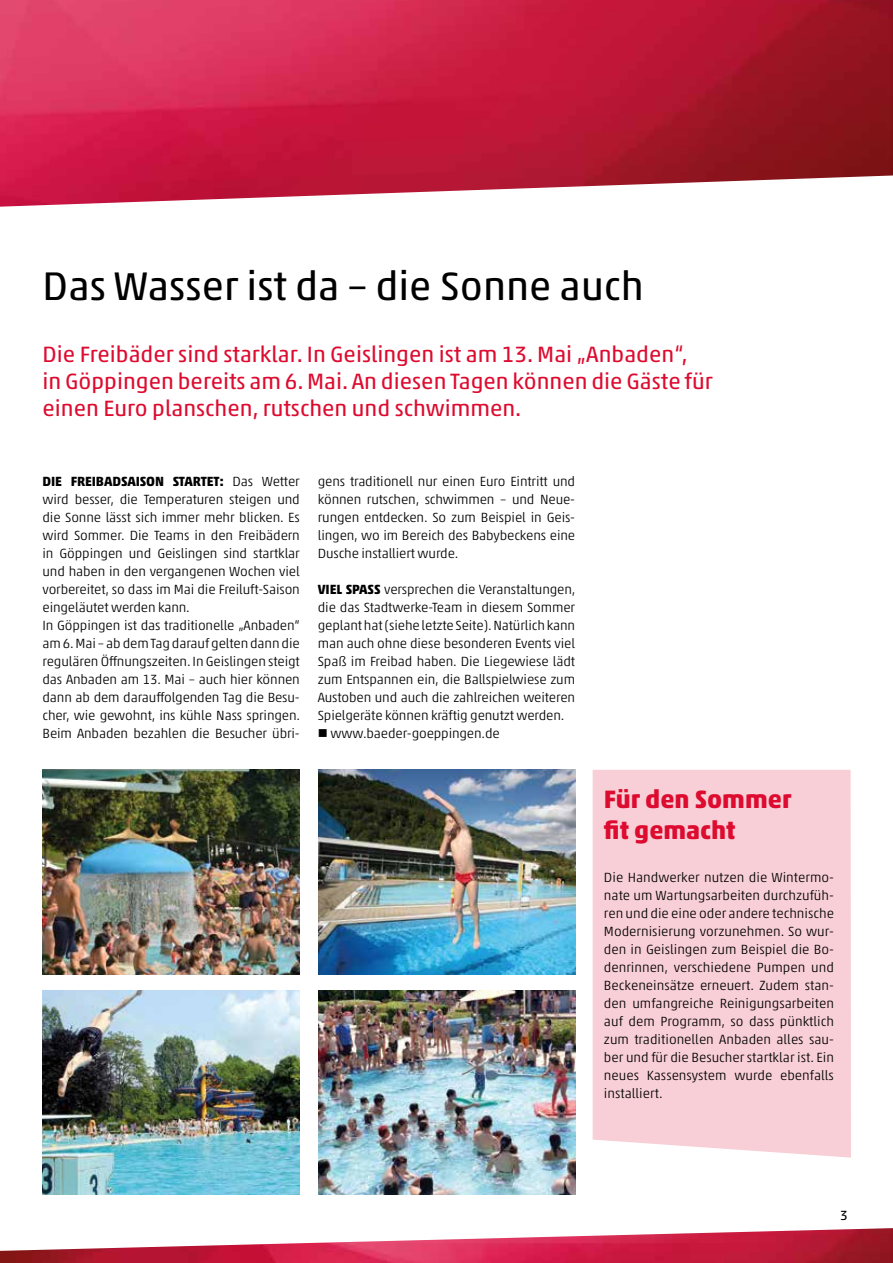
<style>
.page{position:relative;width:893px;height:1263px;background:#fff}
.page>*{position:absolute;margin:0;border:0;box-sizing:border-box;transform-origin:0 0}
.t1{font:40.5px "Akko Std";color:#000}
.t2{font:700 25.5px/30.6px "Akko Std";color:#dd0b2f}
.t3{font:22.5px/27px "Akko Std";color:#dd0b2f}
.t4{font:300 13.5px/18px "Akko Pro";letter-spacing:-.01em;color:#000;text-align:justify}
.t5{font:700 13.5px "Akko Std";letter-spacing:-.01em;color:#000}
.t6{font:13.5px "Akko Std";color:#000}
.s1{font-family:"Akko Std";font-weight:700}
</style>
<div class="page">
<img style="left:43px;top:990px;width:257px;height:205px">
<img style="left:318px;top:990px;width:257px;height:205px">
<img style="left:43px;top:770px;width:257px;height:204px">
<img style="left:318px;top:770px;width:257px;height:204px">
<img style="left:0;top:1228px;width:893px;height:35px">
<img style="left:0;top:0;width:893px;height:207px">
<div style="left:593px;top:770px;width:258px;height:387px;background:#f8cfd6"></div>
<h1 class="t1" style="left:43px;top:262px;width:603px">Das Wasser ist da – die Sonne auch</h1>
<h3 class="t3" style="left:43px;top:341px;width:672px">Die Freibäder sind starklar. In Geislingen ist am 13. Mai „Anbaden“,<br>in Göppingen bereits am 6. Mai. An diesen Tagen können die Gäste für einen Euro planschen, rutschen und schwimmen.</h3>
<p class="t4" style="left:43px;top:472px;width:259px;text-align:left;text-indent:130px"><span class="s1">STARTET:</span> Das Wetter wird besser, die Temperaturen steigen und die Sonne lässt sich immer mehr blicken. Es wird Sommer. Die Teams in den Freibädern in Göppingen und Geislingen sind startklar und haben in den vergangenen Wochen viel vorbereitet, so dass im Mai die Freiluft-Saison eingeläutet werden kann.<br>In Göppingen ist das traditionelle „Anbaden“ am 6. Mai – ab dem Tag darauf gelten dann die regulären Öffnungszeiten. In Geislingen steigt das Anbaden am 13. Mai – auch hier können dann ab dem darauffolgenden Tag die Besu&shy;cher, wie gewohnt, ins kühle Nass springen.<br>Beim Anbaden bezahlen die Besucher übri-</p>
<p class="t4" style="left:318px;top:472px;width:259px">gens traditionell nur einen Euro Eintritt und können rutschen, schwimmen – und Neue&shy;rungen entdecken. So zum Beispiel in Geis&shy;lingen, wo im Bereich des Babybeckens eine Dusche installiert wurde.</p>
<p class="t5" style="left:43px;top:473px;width:106px">Die FREIBADSAISON</p>
<p class="t4" style="left:318px;top:580px;width:259px"><span class="s1">Viel SPASS</span> versprechen die Veranstaltungen, die das Stadtwerke-Team in diesem Sommer geplant hat (siehe letzte Seite). Natürlich kann man auch ohne diese besonderen Events viel Spaß im Freibad haben. Die Liegewiese lädt zum Entspannen ein, die Ballspielwiese zum Austoben und auch die zahlreichen weiteren Spielgeräte können kräftig genutzt werden.</p>
<p class="t4" style="left:318px;top:724px;width:183px">■ www.baeder-goeppingen.de</p>
<h2 class="t2" style="left:604px;top:784px;width:189px">Für den Sommer fit gemacht</h2>
<p class="t4" style="left:604px;top:868px;width:232px">Die Handwerker nutzen die Wintermo&shy;nate um Wartungsarbeiten durchzufüh&shy;ren und die eine oder andere technische Modernisierung vorzunehmen. So wur&shy;den in Geislingen zum Beispiel die Bo&shy;denrinnen, verschiedene Pumpen und Beckeneinsätze erneuert. Zudem stan&shy;den umfangreiche Reinigungsarbeiten auf dem Programm, so dass pünktlich zum traditionellen Anbaden alles sau&shy;ber und für die Besucher startklar ist. Ein neues Kassensystem wurde ebenfalls installiert.</p>
<p class="t6" style="left:840px;top:1207px;width:9px">3</p>
</div>
